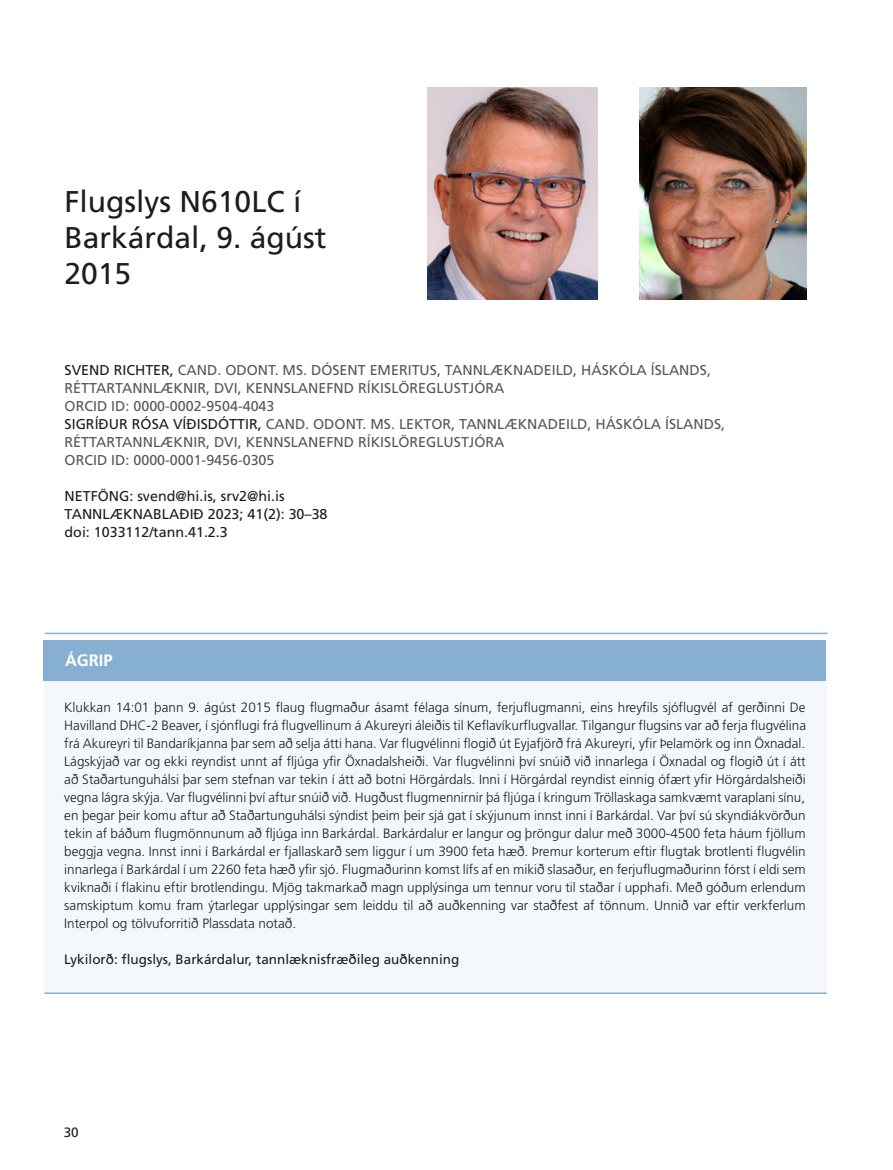
<style>
.page{position:relative;width:893px;height:1170px;background:#fff}
.page>*{position:absolute;margin:0;border:0;box-sizing:border-box;transform-origin:0 0}
.t1{font:30px/36px "Frutiger LT Std";color:#1d1d1b}
.t2{font:700 16.5px "Frutiger LT Std";color:#fff}
.t3{font:14.25px/18px "Frutiger LT Std";color:#575756}
.t4{font:14.25px/18px "Frutiger LT Std";color:#1d1d1b}
.t5{font:300 13.5px/18px "Frutiger LT Std";color:#1d1d1b;text-align:justify}
.t6{font:13.5px "Frutiger LT Std";color:#1d1d1b}
.s1{color:#1d1d1b}
</style>
<div class="page">
<img style="left:640px;top:87px;width:166px;height:213px">
<img style="left:427px;top:87px;width:170px;height:213px">
<div style="left:44px;top:679px;width:783px;height:313px;background:#f4f8fc"></div>
<hr style="left:45px;top:632px;width:782px;height:2px;background:#87afd2">
<hr style="left:44px;top:992px;width:783px;height:1px;background:#87afd2">
<div style="left:44px;top:640px;width:782px;height:40px;background:#87afd2"></div>
<h1 class="t1" style="left:65px;top:184px;width:263px">Flugslys N610LC í<br>Barkárdal, 9. ágúst<br>2015</h1>
<p class="t3" style="left:65px;top:360px;width:662px"><span class="s1">SVEND RICHTER,</span> CAND. ODONT. MS. DÓSENT EMERITUS, TANNLÆKNADEILD, HÁSKÓLA ÍSLANDS, RÉTTARTANNLÆKNIR, DVI, KENNSLANEFND RÍKISLÖREGLUSTJÓRA<br>ORCID ID: 0000-0002-9504-4043<br><span class="s1">SIGRÍÐUR RÓSA VÍÐISDÓTTIR,</span> CAND. ODONT. MS. LEKTOR, TANNLÆKNADEILD, HÁSKÓLA ÍSLANDS, RÉTTARTANNLÆKNIR, DVI, KENNSLANEFND RÍKISLÖREGLUSTJÓRA<br>ORCID ID: 0000-0001-9456-0305</p>
<p class="t4" style="left:65px;top:486px;width:264px">NETFÖNG: svend@hi.is, srv2@hi.is<br>TANNLÆKNABLAÐIÐ 2023; 41(2): 30–38 doi: 1033112/tann.41.2.3</p>
<p class="t2" style="left:65px;top:651px;width:49px">ÁGRIP</p>
<p class="t5" style="left:64px;top:698px;width:743px">Klukkan 14:01 þann 9. ágúst 2015 flaug flugmaður ásamt félaga sínum, ferjuflugmanni, eins hreyfils sjóflugvél af gerðinni De Havilland DHC-2 Beaver, í sjónflugi frá flugvellinum á Akureyri áleiðis til Keflavíkurflugvallar. Tilgangur flugsins var að ferja flugvélina frá Akureyri til Bandaríkjanna þar sem að selja átti hana. Var flugvélinni flogið út Eyjafjörð frá Akureyri, yfir Þelamörk og inn Öxnadal.<br>Lágskýjað var og ekki reyndist unnt af fljúga yfir Öxnadalsheiði. Var flugvélinni því snúið við innarlega í Öxnadal og flogið út í átt að Staðartunguhálsi þar sem stefnan var tekin í átt að botni Hörgárdals. Inni í Hörgárdal reyndist einnig ófært yfir Hörgárdalsheiði vegna lágra skýja. Var flugvélinni því aftur snúið við. Hugðust flugmennirnir þá fljúga í kringum Tröllaskaga samkvæmt varaplani sínu, en þegar þeir komu aftur að Staðartunguhálsi sýndist þeim þeir sjá gat í skýjunum innst inni í Barkárdal. Var því sú skyndiákvörðun tekin af báðum flugmönnunum að fljúga inn Barkárdal. Barkárdalur er langur og þröngur dalur með 3000-4500 feta háum fjöllum beggja vegna. Innst inni í Barkárdal er fjallaskarð sem liggur í um 3900 feta hæð. Þremur korterum eftir flugtak brotlenti flugvélin innarlega í Barkárdal í um 2260 feta hæð yfir sjó. Flugmaðurinn komst lífs af en mikið slasaður, en ferjuflugmaðurinn fórst í eldi sem kviknaði í flakinu eftir brotlendingu. Mjög takmarkað magn upplýsinga um tennur voru til staðar í upphafi. Með góðum erlendum samskiptum komu fram ýtarlegar upplýsingar sem leiddu til að auðkenning var staðfest af tönnum. Unnið var eftir verkferlum Interpol og tölvuforritið Plassdata notað.</p>
<p class="t6" style="left:64px;top:951px;width:397px">Lykilorð: flugslys, Barkárdalur, tannlæknisfræðileg auðkenning</p>
<p class="t6" style="left:64px;top:1124px;width:17px">30</p>
</div>
